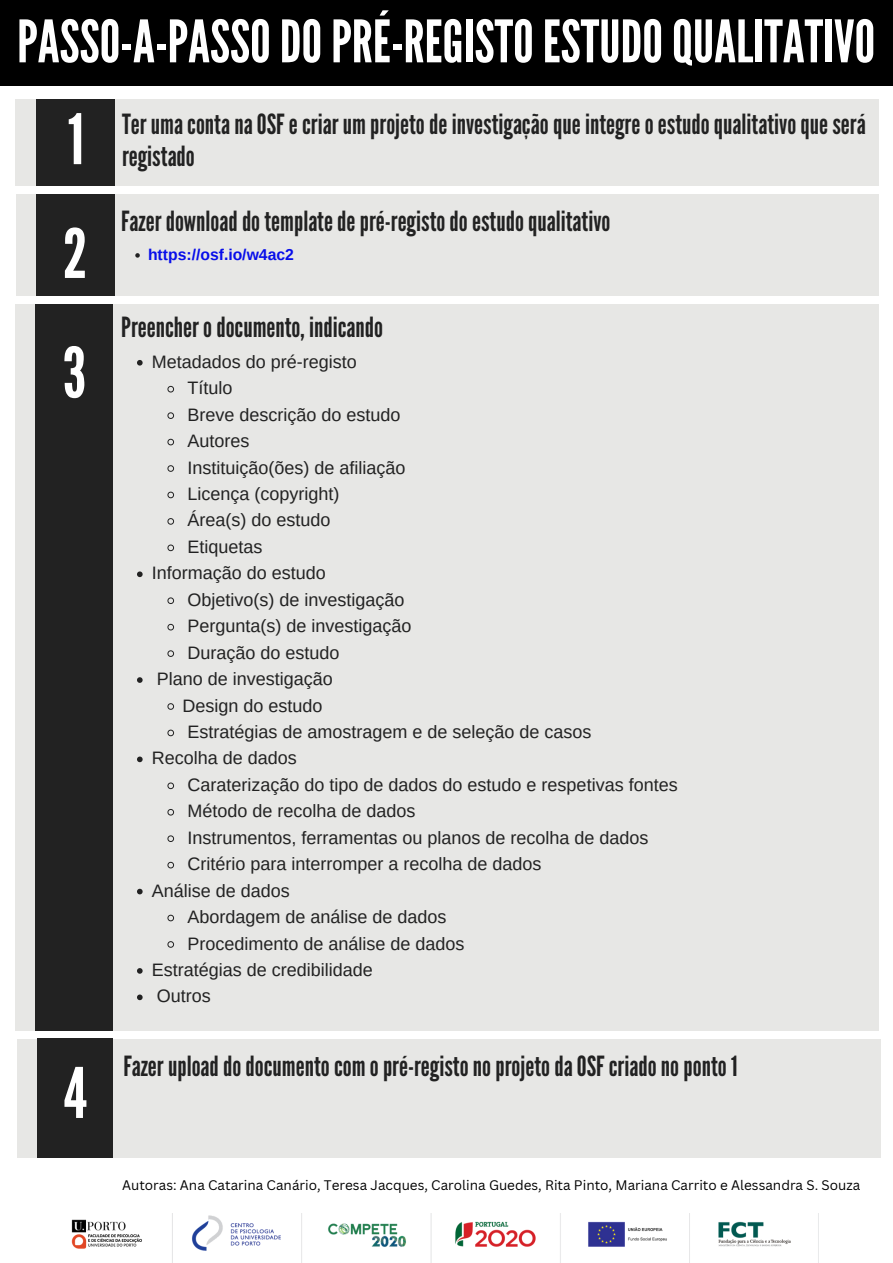
<style>
.page{position:relative;width:893px;height:1263px;background:#fff}
.page>*{position:absolute;margin:0;border:0;box-sizing:border-box;transform-origin:0 0}
.t1{font:69.53px "League Gothic";color:#fff}
.t2{font:67.95px "League Gothic";color:#fff}
.t3{font:58.43px "League Gothic";color:#fff}
.t4{font:27.75px "League Gothic";color:#222}
.t5{font:18px "Arimo";color:#222}
.t6{font:700 15.75px "Arimo";color:#080eea}
.t7{font:13.5px "Canva Sans";color:#000}
</style>
<div class="page">
<div style="left:0;top:0;width:893px;height:86px;background:#000"></div>
<img style="left:71px;top:1214px;width:720px;height:49px">
<div style="left:16px;top:99px;width:863px;height:87px;background:#e7e7e5"></div>
<div style="left:36px;top:99px;width:79px;height:87px;background:#222"></div>
<div style="left:16px;top:194px;width:862px;height:102px;background:#e7e7e5"></div>
<div style="left:36px;top:194px;width:78px;height:102px;background:#222"></div>
<svg style="left:135px;top:253px;width:5px;height:5px"></svg>
<div style="left:15px;top:304px;width:863px;height:727px;background:#e7e7e5"></div>
<div style="left:36px;top:305px;width:77px;height:726px;background:#222"></div>
<svg style="left:137px;top:360px;width:6px;height:6px"></svg>
<svg style="left:167px;top:386px;width:7px;height:7px"></svg>
<svg style="left:167px;top:412px;width:7px;height:7px"></svg>
<svg style="left:167px;top:439px;width:7px;height:6px"></svg>
<svg style="left:167px;top:465px;width:7px;height:7px"></svg>
<svg style="left:167px;top:491px;width:7px;height:7px"></svg>
<svg style="left:167px;top:518px;width:7px;height:7px"></svg>
<svg style="left:167px;top:544px;width:7px;height:7px"></svg>
<svg style="left:137px;top:571px;width:6px;height:6px"></svg>
<svg style="left:167px;top:597px;width:7px;height:7px"></svg>
<svg style="left:167px;top:624px;width:7px;height:7px"></svg>
<svg style="left:167px;top:650px;width:7px;height:7px"></svg>
<svg style="left:137px;top:677px;width:6px;height:6px"></svg>
<svg style="left:167px;top:703px;width:7px;height:7px"></svg>
<svg style="left:167px;top:729px;width:7px;height:7px"></svg>
<svg style="left:137px;top:756px;width:6px;height:6px"></svg>
<svg style="left:167px;top:782px;width:7px;height:7px"></svg>
<svg style="left:167px;top:809px;width:7px;height:7px"></svg>
<svg style="left:167px;top:835px;width:7px;height:7px"></svg>
<svg style="left:167px;top:862px;width:7px;height:6px"></svg>
<svg style="left:137px;top:889px;width:6px;height:5px"></svg>
<svg style="left:167px;top:914px;width:7px;height:7px"></svg>
<svg style="left:167px;top:941px;width:7px;height:7px"></svg>
<svg style="left:137px;top:968px;width:6px;height:6px"></svg>
<svg style="left:137px;top:994px;width:6px;height:6px"></svg>
<div style="left:17px;top:1039px;width:863px;height:119px;background:#e7e7e5"></div>
<div style="left:38px;top:1039px;width:75px;height:119px;background:#222"></div>
<h3 class="t3" style="left:17px;top:8px;width:859px">PASSO-A-PASSODOPRÉ-REGISTOESTUDOQUALITATIVO</h3>
<h1 class="t1" style="left:68px;top:99px;width:18px">1</h1>
<h2 class="t2" style="left:63px;top:214px;width:26px">2</h2>
<h3 class="t4" style="left:122px;top:108px;width:745px">TerumacontanaOSFecriarum projetodeinvestigaçãoqueintegreoestudoqualitativoqueserá</h3>
<h3 class="t4" style="left:122px;top:140px;width:74px">registado</h3>
<h3 class="t4" style="left:121px;top:205px;width:491px">Fazerdownloaddotemplatedepré-registodoestudoqualitativo</h3>
<p class="t6" style="left:148px;top:246px;width:147px">https://osf.io/w4ac2</p>
<h3 class="t4" style="left:121px;top:311px;width:263px">Preencherodocumento, indicando</h3>
<h1 class="t1" style="left:63px;top:333px;width:25px">3</h1>
<p class="t5" style="left:152px;top:351px;width:207px">Metadados do pré-registo</p>
<p class="t5" style="left:187px;top:378px;width:46px">Título</p>
<p class="t5" style="left:187px;top:404px;width:215px">Breve descrição do estudo</p>
<p class="t5" style="left:187px;top:431px;width:64px">Autores</p>
<p class="t5" style="left:187px;top:457px;width:220px">Instituição(ões) de afiliação</p>
<p class="t5" style="left:187px;top:484px;width:153px">Licença (copyright)</p>
<p class="t5" style="left:187px;top:510px;width:145px">Área(s) do estudo</p>
<p class="t5" style="left:187px;top:537px;width:77px">Etiquetas</p>
<p class="t5" style="left:152px;top:563px;width:176px">Informação do estudo</p>
<p class="t5" style="left:187px;top:589px;width:219px">Objetivo(s) de investigação</p>
<p class="t5" style="left:187px;top:616px;width:226px">Pergunta(s) de investigação</p>
<p class="t5" style="left:187px;top:642px;width:154px">Duração do estudo</p>
<p class="t5" style="left:157px;top:669px;width:178px">Plano de investigação</p>
<p class="t5" style="left:182px;top:695px;width:142px">Design do estudo</p>
<p class="t5" style="left:187px;top:722px;width:406px">Estratégias de amostragem e de seleção de casos</p>
<p class="t5" style="left:152px;top:748px;width:147px">Recolha de dados</p>
<p class="t5" style="left:187px;top:774px;width:492px">Caraterização do tipo de dados do estudo e respetivas fontes</p>
<p class="t5" style="left:187px;top:801px;width:230px">Método de recolha de dados</p>
<p class="t5" style="left:187px;top:827px;width:463px">Instrumentos, ferramentas ou planos de recolha de dados</p>
<p class="t5" style="left:187px;top:854px;width:356px">Critério para interromper a recolha de dados</p>
<p class="t5" style="left:152px;top:880px;width:140px">Análise de dados</p>
<p class="t5" style="left:187px;top:907px;width:261px">Abordagem de análise de dados</p>
<p class="t5" style="left:187px;top:933px;width:279px">Procedimento de análise de dados</p>
<p class="t5" style="left:152px;top:960px;width:223px">Estratégias de credibilidade</p>
<p class="t5" style="left:157px;top:986px;width:55px">Outros</p>
<h1 class="t1" style="left:64px;top:1053px;width:25px">4</h1>
<h3 class="t4" style="left:123px;top:1050px;width:615px">Fazeruploaddodocumentocom opré-registonoprojetodaOSFcriadonoponto1</h3>
<p class="t7" style="left:122px;top:1176px;width:739px">Autoras: Ana Catarina Canário, Teresa Jacques, Carolina Guedes, Rita Pinto, Mariana Carrito e Alessandra S. Souza</p>
</div>
